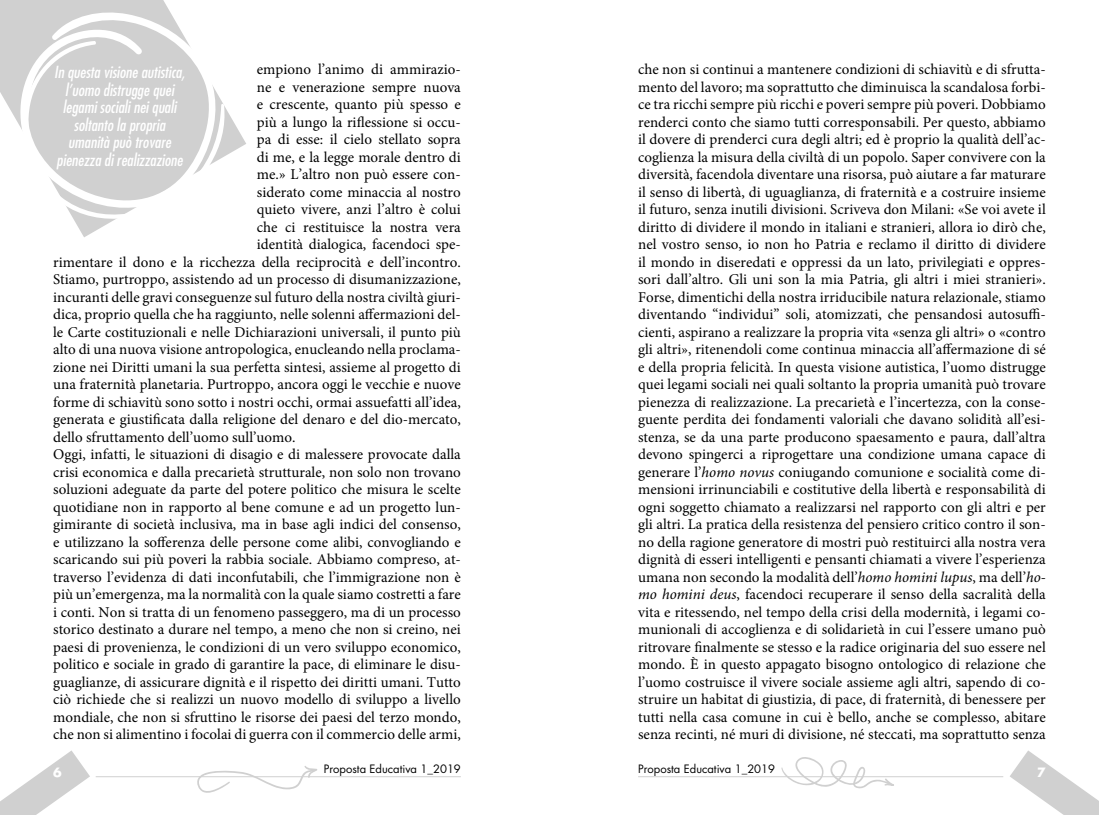
<style>
.page{position:relative;width:1099px;height:815px;background:#fff}
.page>*{position:absolute;margin:0;border:0;box-sizing:border-box;transform-origin:0 0}
.t1{font:italic condensed 16.25px/17.5px "Futura Std";color:#fff;text-align:center}
.t2{font:15px/17.5px "Minion Pro";color:#000;text-align:justify}
.t3{font:700 12.5px "Futura Std";color:#fff}
.t4{font:11.25px "Futura Std";color:#000}
.s1{font-style:italic}
</style>
<div class="page">
<svg style="left:1010px;top:750px;width:88px;height:65px"></svg>
<svg style="left:0;top:750px;width:90px;height:65px"></svg>
<hr style="left:96px;top:776px;width:365px;height:1px;background:#d0d0d0">
<svg style="left:196px;top:766px;width:121px;height:27px"></svg>
<hr style="left:638px;top:776px;width:365px;height:1px;background:#d0d0d0">
<svg style="left:781px;top:757px;width:113px;height:32px"></svg>
<svg style="left:0;top:0;width:246px;height:237px"></svg>
<svg style="left:18px;top:9px;width:201px;height:220px;fill:#d5d5d5"></svg>
<svg style="left:19px;top:41px;width:209px;height:185px;fill:#d0d0d0"></svg>
<p class="t2" style="left:257px;top:61px;width:205px">empiono l’animo di ammirazio-</p>
<p class="t2" style="left:257px;top:78px;width:205px">ne e venerazione sempre nuova</p>
<p class="t2" style="left:257px;top:96px;width:205px">e crescente, quanto più spesso e</p>
<p class="t2" style="left:257px;top:113px;width:205px">più a lungo la riflessione si occu-</p>
<p class="t2" style="left:257px;top:131px;width:205px">pa di esse: il cielo stellato sopra</p>
<p class="t2" style="left:257px;top:148px;width:205px">di me, e la legge morale dentro di</p>
<p class="t2" style="left:257px;top:166px;width:205px">me.» L’altro non può essere con-</p>
<p class="t2" style="left:257px;top:183px;width:205px">siderato come minaccia al nostro</p>
<p class="t2" style="left:257px;top:201px;width:205px">quieto vivere, anzi l’altro è colui</p>
<p class="t2" style="left:257px;top:218px;width:205px">che ci restituisce la nostra vera</p>
<p class="t2" style="left:257px;top:236px;width:205px">identità dialogica, facendoci spe-</p>
<p class="t2" style="left:53px;top:253px;width:409px">rimentare il dono e la ricchezza della reciprocità e dell’incontro.</p>
<p class="t2" style="left:53px;top:271px;width:409px">Stiamo, purtroppo, assistendo ad un processo di disumanizzazione,</p>
<p class="t2" style="left:53px;top:288px;width:409px">incuranti delle gravi conseguenze sul futuro della nostra civiltà giuri-</p>
<p class="t2" style="left:53px;top:306px;width:409px">dica, proprio quella che ha raggiunto, nelle solenni affermazioni del-</p>
<p class="t2" style="left:53px;top:323px;width:409px">le Carte costituzionali e nelle Dichiarazioni universali, il punto più</p>
<p class="t2" style="left:53px;top:341px;width:409px">alto di una nuova visione antropologica, enucleando nella proclama-</p>
<p class="t2" style="left:53px;top:358px;width:409px">zione nei Diritti umani la sua perfetta sintesi, assieme al progetto di</p>
<p class="t2" style="left:53px;top:376px;width:409px">una fraternità planetaria. Purtroppo, ancora oggi le vecchie e nuove</p>
<p class="t2" style="left:53px;top:393px;width:409px">forme di schiavitù sono sotto i nostri occhi, ormai assuefatti all’idea,</p>
<p class="t2" style="left:53px;top:411px;width:409px">generata e giustificata dalla religione del denaro e del dio-mercato,</p>
<p class="t2" style="left:53px;top:428px;width:244px">dello sfruttamento dell’uomo sull’uomo.</p>
<p class="t2" style="left:53px;top:446px;width:409px">Oggi, infatti, le situazioni di disagio e di malessere provocate dalla</p>
<p class="t2" style="left:53px;top:463px;width:409px">crisi economica e dalla precarietà strutturale, non solo non trovano</p>
<p class="t2" style="left:53px;top:481px;width:409px">soluzioni adeguate da parte del potere politico che misura le scelte</p>
<p class="t2" style="left:53px;top:498px;width:409px">quotidiane non in rapporto al bene comune e ad un progetto lun-</p>
<p class="t2" style="left:53px;top:516px;width:409px">gimirante di società inclusiva, ma in base agli indici del consenso,</p>
<p class="t2" style="left:53px;top:533px;width:409px">e utilizzano la sofferenza delle persone come alibi, convogliando e</p>
<p class="t2" style="left:53px;top:551px;width:409px">scaricando sui più poveri la rabbia sociale. Abbiamo compreso, at-</p>
<p class="t2" style="left:53px;top:568px;width:409px">traverso l’evidenza di dati inconfutabili, che l’immigrazione non è</p>
<p class="t2" style="left:53px;top:586px;width:409px">più un’emergenza, ma la normalità con la quale siamo costretti a fare</p>
<p class="t2" style="left:53px;top:603px;width:409px">i conti. Non si tratta di un fenomeno passeggero, ma di un processo</p>
<p class="t2" style="left:53px;top:621px;width:409px">storico destinato a durare nel tempo, a meno che non si creino, nei</p>
<p class="t2" style="left:53px;top:638px;width:409px">paesi di provenienza, le condizioni di un vero sviluppo economico,</p>
<p class="t2" style="left:53px;top:656px;width:409px">politico e sociale in grado di garantire la pace, di eliminare le disu-</p>
<p class="t2" style="left:53px;top:673px;width:409px">guaglianze, di assicurare dignità e il rispetto dei diritti umani. Tutto</p>
<p class="t2" style="left:53px;top:691px;width:409px">ciò richiede che si realizzi un nuovo modello di sviluppo a livello</p>
<p class="t2" style="left:53px;top:708px;width:409px">mondiale, che non si sfruttino le risorse dei paesi del terzo mondo,</p>
<p class="t2" style="left:53px;top:726px;width:409px">che non si alimentino i focolai di guerra con il commercio delle armi,</p>
<p class="t1" style="left:54px;top:64px;width:132px">In questa visione autistica, l’uomo distrugge quei legami sociali nei quali soltanto la propria umanità può trovare pienezza di realizzazione</p>
<p class="t2" style="left:638px;top:61px;width:409px">che non si continui a mantenere condizioni di schiavitù e di sfrutta&shy;mento del lavoro; ma soprattutto che diminuisca la scandalosa forbi&shy;ce tra ricchi sempre più ricchi e poveri sempre più poveri. Dobbiamo renderci conto che siamo tutti corresponsabili. Per questo, abbiamo il dovere di prenderci cura degli altri; ed è proprio la qualità dell’ac&shy;coglienza la misura della civiltà di un popolo. Saper convivere con la diversità, facendola diventare una risorsa, può aiutare a far maturare il senso di libertà, di uguaglianza, di fraternità e a costruire insieme il futuro, senza inutili divisioni. Scriveva don Milani: «Se voi avete il diritto di dividere il mondo in italiani e stranieri, allora io dirò che, nel vostro senso, io non ho Patria e reclamo il diritto di dividere il mondo in diseredati e oppressi da un lato, privilegiati e oppres&shy;sori dall’altro. Gli uni son la mia Patria, gli altri i miei stranieri».<br>Forse, dimentichi della nostra irriducibile natura relazionale, stiamo diventando “individui” soli, atomizzati, che pensandosi autosuffi&shy;cienti, aspirano a realizzare la propria vita «senza gli altri» o «contro gli altri», ritenendoli come continua minaccia all’affermazione di sé e della propria felicità. In questa visione autistica, l’uomo distrugge quei legami sociali nei quali soltanto la propria umanità può trovare pienezza di realizzazione. La precarietà e l’incertezza, con la conse&shy;guente perdita dei fondamenti valoriali che davano solidità all’esi&shy;stenza, se da una parte producono spaesamento e paura, dall’altra devono spingerci a riprogettare una condizione umana capace di generare l’<span class="s1">homo novus</span> coniugando comunione e socialità come di&shy;mensioni irrinunciabili e costitutive della libertà e responsabilità di ogni soggetto chiamato a realizzarsi nel rapporto con gli altri e per gli altri. La pratica della resistenza del pensiero critico contro il son&shy;no della ragione generatore di mostri può restituirci alla nostra vera dignità di esseri intelligenti e pensanti chiamati a vivere l’esperienza umana non secondo la modalità dell’<span class="s1">homo homini lupus</span>, ma dell’<span class="s1">ho&shy;mo homini deus</span>, facendoci recuperare il senso della sacralità della vita e ritessendo, nel tempo della crisi della modernità, i legami co&shy;munionali di accoglienza e di solidarietà in cui l’essere umano può ritrovare finalmente se stesso e la radice originaria del suo essere nel mondo. È in questo appagato bisogno ontologico di relazione che l’uomo costruisce il vivere sociale assieme agli altri, sapendo di co&shy;struire un habitat di giustizia, di pace, di fraternità, di benessere per tutti nella casa comune in cui è bello, anche se complesso, abitare senza recinti, né muri di divisione, né steccati, ma soprattutto senza</p>
<p class="t4" style="left:324px;top:761px;width:138px">Proposta Educativa 1_2019</p>
<p class="t4" style="left:638px;top:761px;width:138px">Proposta Educativa 1_2019</p>
<p class="t3" style="left:53px;top:764px;width:10px">6</p>
<p class="t3" style="left:1037px;top:764px;width:10px">7</p>
</div>
